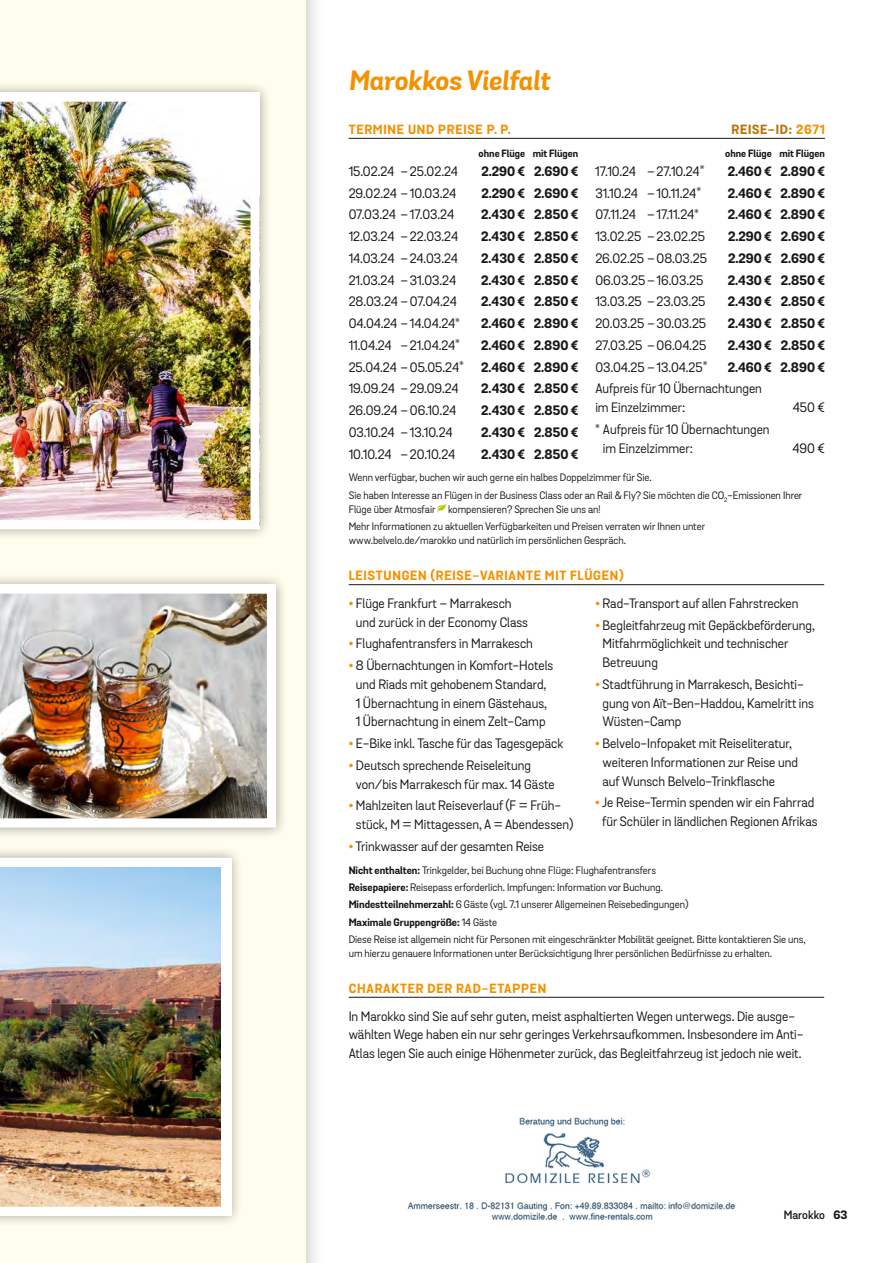
<style>
.page{position:relative;width:893px;height:1263px;background:#fffded}
.page>*{position:absolute;margin:0;border:0;box-sizing:border-box;transform-origin:0 0}
.t1{font:italic 700 27px "Grota Sans";color:#f39100}
.t2{font:13.2px/18.8px "Grota Sans";color:#181716}
.t3{font:700 13.2px "Grota Sans";color:#181716}
.t4{font:700 12.9px "Grota Sans";letter-spacing:.06em;color:#f39100}
.t5{font:700 12.9px "Grota Sans";letter-spacing:.06em;color:#ba7100}
.t6{font:600 11.7px "Grota Sans";color:#181716}
.t7{font:10.5px/17.2px "Grota Sans";color:#181716}
.t8{font:700 10.2px "Grota Sans";color:#181716}
.s1{color:#f39100}
.s2{font-weight:900;color:#f39100}
.s3{font-weight:700}
</style>
<div class="page">
<div style="left:292px;top:0;width:601px;height:1263px;background:#fff"></div>
<hr style="left:349px;top:138px;width:476px;height:1px;background:#181716">
<hr style="left:349px;top:584px;width:475px;height:1px;background:#181716">
<svg style="left:437px;top:504px;width:9px;height:9px"></svg>
<hr style="left:349px;top:997px;width:475px;height:1px;background:#181716">
<div style="left:0;top:846px;width:243px;height:381px;background:#181716;opacity:.4"></div>
<img style="left:0;top:858px;width:231px;height:358px">
<div style="left:0;top:573px;width:288px;height:266px;background:#181716;opacity:.4"></div>
<img style="left:0;top:584px;width:276px;height:243px">
<div style="left:0;top:81px;width:271px;height:460px;background:#181716;opacity:.4"></div>
<img style="left:0;top:93px;width:260px;height:436px">
<img style="left:407px;top:1117px;width:329px;height:103px">
<h1 class="t1" style="left:349px;top:63px;width:202px">Marokkos Vielfalt</h1>
<p class="t4" style="left:349px;top:121px;width:164px">TERMINE UND PREISE P. P.</p>
<p class="t5" style="left:731px;top:121px;width:95px">REISE-ID: <span class="s1">2671</span></p>
<p class="t8" style="left:479px;top:147px;width:101px">ohne Flüge mit Flügen</p>
<p class="t2" style="left:349px;top:162px;width:111px">15.02.24 –25.02.24</p>
<p class="t3" style="left:481px;top:163px;width:98px">2.290 € 2.690 €</p>
<p class="t2" style="left:349px;top:184px;width:109px">29.02.24 –10.03.24</p>
<p class="t3" style="left:481px;top:185px;width:98px">2.290 € 2.690 €</p>
<p class="t2" style="left:349px;top:206px;width:107px">07.03.24 –17.03.24</p>
<p class="t3" style="left:481px;top:207px;width:99px">2.430 € 2.850 €</p>
<p class="t2" style="left:349px;top:227px;width:111px">12.03.24 –22.03.24</p>
<p class="t3" style="left:481px;top:228px;width:99px">2.430 € 2.850 €</p>
<p class="t2" style="left:349px;top:249px;width:111px">14.03.24 –24.03.24</p>
<p class="t3" style="left:481px;top:250px;width:99px">2.430 € 2.850 €</p>
<p class="t2" style="left:349px;top:271px;width:109px">21.03.24 –31.03.24</p>
<p class="t3" style="left:481px;top:272px;width:99px">2.430 € 2.850 €</p>
<p class="t2" style="left:349px;top:293px;width:110px">28.03.24 –07.04.24</p>
<p class="t3" style="left:481px;top:294px;width:99px">2.430 € 2.850 €</p>
<p class="t2" style="left:349px;top:314px;width:113px">04.04.24 –14.04.24<sup>*</sup></p>
<p class="t3" style="left:481px;top:315px;width:99px">2.460 € 2.890 €</p>
<p class="t2" style="left:349px;top:336px;width:113px">11.04.24 –21.04.24<sup>*</sup></p>
<p class="t3" style="left:481px;top:337px;width:99px">2.460 € 2.890 €</p>
<p class="t2" style="left:349px;top:358px;width:117px">25.04.24 –05.05.24<sup>*</sup></p>
<p class="t3" style="left:481px;top:359px;width:99px">2.460 € 2.890 €</p>
<p class="t2" style="left:349px;top:380px;width:112px">19.09.24 –29.09.24</p>
<p class="t3" style="left:481px;top:381px;width:99px">2.430 € 2.850 €</p>
<p class="t2" style="left:349px;top:401px;width:109px">26.09.24 –06.10.24</p>
<p class="t3" style="left:481px;top:402px;width:99px">2.430 € 2.850 €</p>
<p class="t2" style="left:349px;top:423px;width:105px">03.10.24 –13.10.24</p>
<p class="t3" style="left:481px;top:424px;width:99px">2.430 € 2.850 €</p>
<p class="t2" style="left:349px;top:445px;width:108px">10.10.24 –20.10.24</p>
<p class="t3" style="left:481px;top:446px;width:99px">2.430 € 2.850 €</p>
<p class="t8" style="left:725px;top:147px;width:101px">ohne Flüge mit Flügen</p>
<p class="t2" style="left:595px;top:162px;width:111px">17.10.24 –27.10.24<sup>*</sup></p>
<p class="t3" style="left:728px;top:163px;width:99px">2.460 € 2.890 €</p>
<p class="t2" style="left:595px;top:184px;width:107px">31.10.24 –10.11.24<sup>*</sup></p>
<p class="t3" style="left:728px;top:185px;width:99px">2.460 € 2.890 €</p>
<p class="t2" style="left:595px;top:206px;width:105px">07.11.24 –17.11.24<sup>*</sup></p>
<p class="t3" style="left:728px;top:207px;width:99px">2.460 € 2.890 €</p>
<p class="t2" style="left:595px;top:227px;width:111px">13.02.25 –23.02.25</p>
<p class="t3" style="left:728px;top:228px;width:98px">2.290 € 2.690 €</p>
<p class="t2" style="left:595px;top:249px;width:113px">26.02.25 –08.03.25</p>
<p class="t3" style="left:728px;top:250px;width:98px">2.290 € 2.690 €</p>
<p class="t2" style="left:595px;top:271px;width:110px">06.03.25–16.03.25</p>
<p class="t3" style="left:728px;top:272px;width:99px">2.430 € 2.850 €</p>
<p class="t2" style="left:595px;top:293px;width:112px">13.03.25 –23.03.25</p>
<p class="t3" style="left:728px;top:294px;width:99px">2.430 € 2.850 €</p>
<p class="t2" style="left:595px;top:314px;width:112px">20.03.25 –30.03.25</p>
<p class="t3" style="left:728px;top:315px;width:99px">2.430 € 2.850 €</p>
<p class="t2" style="left:595px;top:336px;width:112px">27.03.25 –06.04.25</p>
<p class="t3" style="left:728px;top:337px;width:99px">2.430 € 2.850 €</p>
<p class="t2" style="left:595px;top:358px;width:114px">03.04.25 –13.04.25<sup>*</sup></p>
<p class="t3" style="left:728px;top:359px;width:99px">2.460 € 2.890 €</p>
<p class="t2" style="left:595px;top:380px;width:168px">Aufpreis für 10 Übernachtungen im Einzelzimmer:</p>
<p class="t2" style="left:793px;top:398px;width:34px">450 €</p>
<p class="t2" style="left:603px;top:420px;width:168px;text-indent:-8px"><sup>*</sup> Aufpreis für 10 Übernachtungen im Einzelzimmer:</p>
<p class="t2" style="left:792px;top:439px;width:34px">490 €</p>
<p class="t7" style="left:349px;top:469px;width:455px">Wenn verfügbar, buchen wir auch gerne ein halbes Doppelzimmer für Sie.<br>Sie haben Interesse an Flügen in der Business Class oder an Rail &amp; Fly? Sie möchten die CO<sub>2</sub>-Emissionen Ihrer</p>
<p class="t7" style="left:349px;top:501px;width:358px">Flüge über Atmosfair kompensieren? Sprechen Sie uns an!<br>Mehr Informationen zu aktuellen Verfügbarkeiten und Preisen verraten wir Ihnen unter</p>
<p class="t7" style="left:349px;top:532px;width:279px">www.belvelo.de/marokko und natürlich im persönlichen Gespräch.</p>
<p class="t4" style="left:349px;top:568px;width:277px">LEISTUNGEN (REISE-VARIANTE MIT FLÜGEN)</p>
<p class="t2" style="left:356px;top:594px;width:174px;text-indent:-7px"><span class="s2">•</span> Flüge Frankfurt – Marrakesch und zurück in der Economy Class</p>
<p class="t2" style="left:349px;top:635px;width:186px"><span class="s2">•</span> Flughafentransfers in Marrakesch</p>
<p class="t2" style="left:349px;top:657px;width:206px;text-align:center"><span class="s2">•</span> 8 Übernachtungen in Komfort-Hotels und Riads mit gehobenem Standard,<br>1 Übernachtung in einem Gästehaus,<br>1 Übernachtung in einem Zelt-Camp</p>
<p class="t2" style="left:349px;top:735px;width:216px"><span class="s2">•</span> E-Bike inkl. Tasche für das Tagesgepäck</p>
<p class="t2" style="left:356px;top:756px;width:200px;text-indent:-7px"><span class="s2">•</span> Deutsch sprechende Reiseleitung von/bis Marrakesch für max. 14 Gäste</p>
<p class="t2" style="left:356px;top:797px;width:219px;text-indent:-7px"><span class="s2">•</span> Mahlzeiten laut Reiseverlauf (F = Früh&shy;stück, M = Mittagessen, A = Abendessen)</p>
<p class="t2" style="left:349px;top:837px;width:197px"><span class="s2">•</span> Trinkwasser auf der gesamten Reise</p>
<p class="t2" style="left:595px;top:594px;width:205px"><span class="s2">•</span> Rad-Transport auf allen Fahrstrecken</p>
<p class="t2" style="left:602px;top:616px;width:214px;text-indent:-7px"><span class="s2">•</span> Begleitfahrzeug mit Gepäckbeförderung,<br>Mitfahrmöglichkeit und technischer<br>Betreuung</p>
<p class="t2" style="left:602px;top:675px;width:213px;text-indent:-7px"><span class="s2">•</span> Stadtführung in Marrakesch, Besichti&shy;gung von Aït-Ben-Haddou, Kamelritt ins<br>Wüsten-Camp</p>
<p class="t2" style="left:602px;top:735px;width:197px;text-indent:-7px"><span class="s2">•</span> Belvelo-Infopaket mit Reiseliteratur, weiteren Informationen zur Reise und auf Wunsch Belvelo-Trinkflasche</p>
<p class="t2" style="left:595px;top:794px;width:224px;text-align:center"><span class="s2">•</span> Je Reise-Termin spenden wir ein Fahrrad für Schüler in ländlichen Regionen Afrikas</p>
<p class="t7" style="left:349px;top:862px;width:458px"><span class="s3">Nicht enthalten:</span> Trinkgelder, bei Buchung ohne Flüge: Flughafentransfers<br><span class="s3">Reisepapiere:</span> Reisepass erforderlich. Impfungen: Information vor Buchung.<br><span class="s3">Mindestteilnehmerzahl:</span> 6 Gäste (vgl. 7.1 unserer Allgemeinen Reisebedingungen)<br><span class="s3">Maximale Gruppengröße:</span> 14 Gäste<br>Diese Reise ist allgemein nicht für Personen mit eingeschränkter Mobilität geeignet. Bitte kontaktieren Sie uns,</p>
<p class="t7" style="left:349px;top:945px;width:425px">um hierzu genauere Informationen unter Berücksichtigung Ihrer persönlichen Bedürfnisse zu erhalten.</p>
<p class="t4" style="left:349px;top:980px;width:199px">CHARAKTER DER RAD-ETAPPEN</p>
<p class="t2" style="left:349px;top:1007px;width:456px">In Marokko sind Sie auf sehr guten, meist asphaltierten Wegen unterwegs. Die ausge&shy;wählten Wege haben ein nur sehr geringes Verkehrsaufkommen. Insbesondere im Anti-<br>Atlas legen Sie auch einige Höhenmeter zurück, das Begleitfahrzeug ist jedoch nie weit.</p>
<p class="t6" style="left:784px;top:1207px;width:65px">Marokko <span class="s3">63</span></p>
</div>
